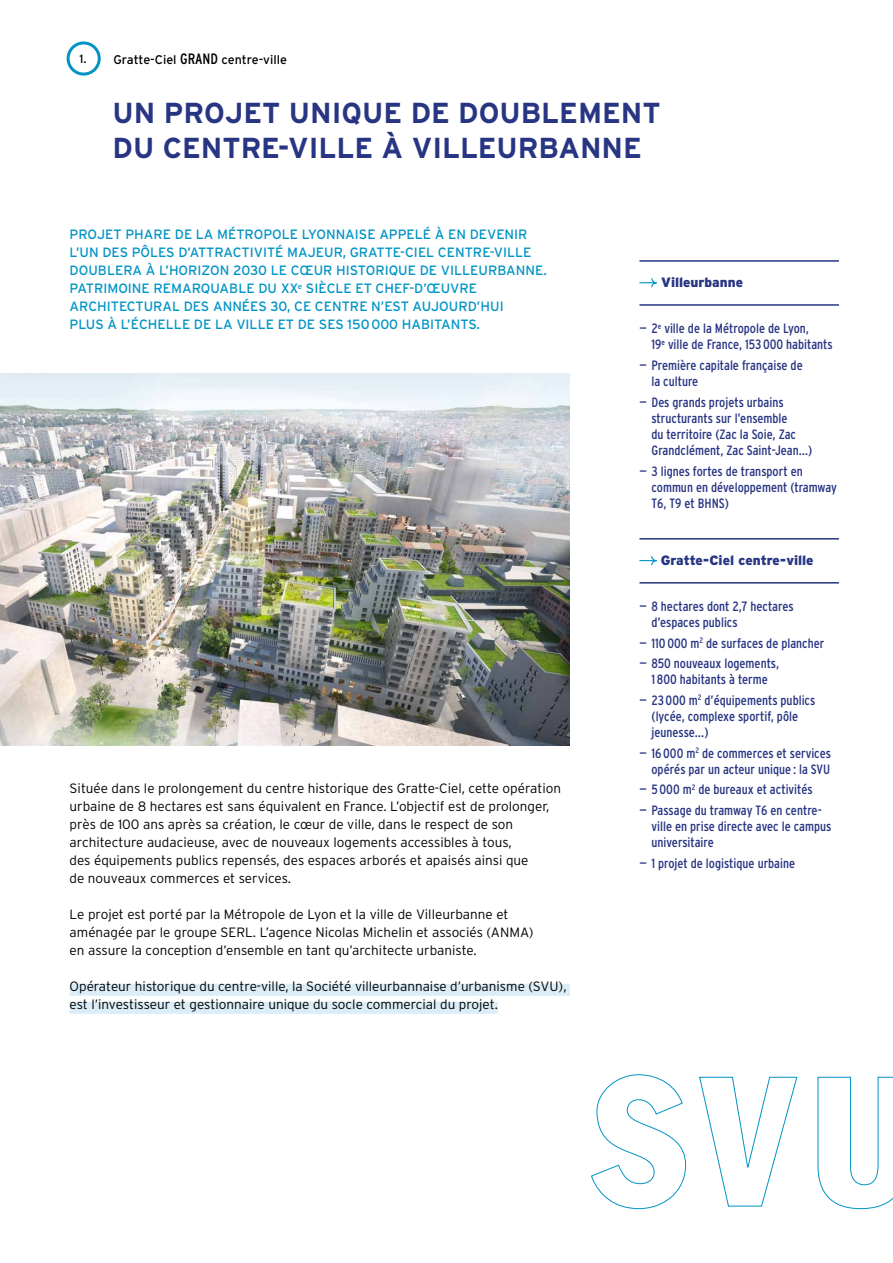
<style>
.page{position:relative;width:893px;height:1263px;background:#fff}
.page>*{position:absolute;margin:0;border:0;box-sizing:border-box;transform-origin:0 0}
.t1{font:700 28.95px/34.7px "Interstate";color:#283583}
.t2{font:300 13.5px/18px "Interstate";color:#000}
.t3{font:13.5px/16.2px "Interstate Condensed";color:#283583}
.t4{font:13.5px/18px "Interstate";color:#0094c5}
.t5{font:900 13.5px "Interstate";color:#283583}
.t6{font:12.6px "Interstate";color:#000}
.s1{font-size:12px}
.s2{font-family:"Interstate Condensed";font-size:15px}
</style>
<div class="page">
<hr style="left:639px;top:260px;width:200px;height:2px;background:#283583">
<hr style="left:639px;top:304px;width:200px;height:2px;background:#283583">
<hr style="left:639px;top:538px;width:200px;height:1px;background:#283583">
<hr style="left:639px;top:582px;width:200px;height:2px;background:#283583">
<svg style="left:639px;top:278px;width:18px;height:10px"></svg>
<svg style="left:639px;top:556px;width:18px;height:10px"></svg>
<div style="left:67px;top:41px;width:34px;height:35px;border:3px solid #0094c5;border-radius:50%"></div>
<svg style="left:591px;top:1074px;width:95px;height:135px"></svg>
<svg style="left:699px;top:1076px;width:99px;height:131px"></svg>
<svg style="left:817px;top:1076px;width:76px;height:133px"></svg>
<img style="left:0;top:373px;width:570px;height:372px">
<div style="left:70px;top:984px;width:500px;height:12px;background:#dbedf7"></div>
<div style="left:70px;top:1002px;width:428px;height:12px;background:#dbedf7"></div>
<p class="t6" style="left:80px;top:52px;width:209px"><span class="s1">1.</span> Gratte-Ciel <span class="s2">GRAND</span> centre-ville</p>
<h1 class="t1" style="left:113px;top:95px;width:550px">UN PROJET UNIQUE DE DOUBLEMENT<br>DU CENTRE-VILLE À VILLEURBANNE</h1>
<p class="t4" style="left:70px;top:225px;width:479px">PROJET PHARE DE LA MÉTROPOLE LYONNAISE APPELÉ À EN DEVENIR L’UN DES PÔLES D’ATTRACTIVITÉ MAJEUR, GRATTE-CIEL CENTRE-VILLE DOUBLERA À L’HORIZON 2030 LE CŒUR HISTORIQUE DE VILLEURBANNE.<br>PATRIMOINE REMARQUABLE DU XX<sup>e</sup> SIÈCLE ET CHEF-D’ŒUVRE ARCHITECTURAL DES ANNÉES 30, CE CENTRE N’EST AUJOURD’HUI<br>PLUS À L’ÉCHELLE DE LA VILLE ET DE SES 150000 HABITANTS.</p>
<p class="t2" style="left:70px;top:779px;width:493px">Située dans le prolongement du centre historique des Gratte-Ciel, cette opération urbaine de 8 hectares est sans équivalent en France. L’objectif est de prolonger, près de 100 ans après sa création, le cœur de ville, dans le respect de son architecture audacieuse, avec de nouveaux logements accessibles à tous,<br>des équipements publics repensés, des espaces arborés et apaisés ainsi que<br>de nouveaux commerces et services.</p>
<p class="t2" style="left:70px;top:905px;width:466px">Le projet est porté par la Métropole de Lyon et la ville de Villeurbanne et aménagée par le groupe SERL. L’agence Nicolas Michelin et associés (ANMA) en assure la conception d’ensemble en tant qu’architecte urbaniste.</p>
<p class="t2" style="left:70px;top:977px;width:498px">Opérateur historique du centre-ville, la Société villeurbannaise d’urbanisme (SVU), est l’investisseur et gestionnaire unique du socle commercial du projet.</p>
<p class="t5" style="left:661px;top:275px;width:83px">Villeurbanne</p>
<p class="t3" style="left:651px;top:320px;width:183px;text-indent:-12px">— 2<sup>e</sup> ville de la Métropole de Lyon,<br>19<sup>e</sup> ville de France, 153 000 habitants</p>
<p class="t3" style="left:651px;top:357px;width:153px;text-indent:-12px">— Première capitale française de la culture</p>
<p class="t3" style="left:651px;top:394px;width:162px;text-indent:-12px">— Des grands projets urbains structurants sur l’ensemble<br>du territoire (Zac la Soie, Zac<br>Grandclément, Zac Saint-Jean…)</p>
<p class="t3" style="left:651px;top:463px;width:187px;text-indent:-12px">— 3 lignes fortes de transport en commun en développement (tramway<br>T6, T9 et BHNS)</p>
<p class="t5" style="left:661px;top:553px;width:154px">Gratte-Ciel centre-ville</p>
<p class="t3" style="left:651px;top:598px;width:144px;text-indent:-12px">— 8 hectares dont 2,7 hectares d’espaces publics</p>
<p class="t3" style="left:639px;top:635px;width:186px">— 110 000 m<sup>2</sup> de surfaces de plancher</p>
<p class="t3" style="left:639px;top:655px;width:141px;text-align:center">— 850 nouveaux logements,<br>1 800 habitants à terme</p>
<p class="t3" style="left:651px;top:692px;width:165px;text-indent:-12px">— 23 000 m<sup>2</sup> d’équipements publics (lycée, complexe sportif, pôle jeunesse…)</p>
<p class="t3" style="left:639px;top:745px;width:193px;text-align:right">— 16 000 m<sup>2</sup> de commerces et services opérés par un acteur unique : la SVU</p>
<p class="t3" style="left:639px;top:781px;width:175px">— 5 000 m<sup>2</sup> de bureaux et activités</p>
<p class="t3" style="left:651px;top:802px;width:181px;text-indent:-12px">— Passage du tramway T6 en centre&shy;ville en prise directe avec le campus universitaire</p>
<p class="t3" style="left:639px;top:855px;width:157px">— 1 projet de logistique urbaine</p>
</div>
